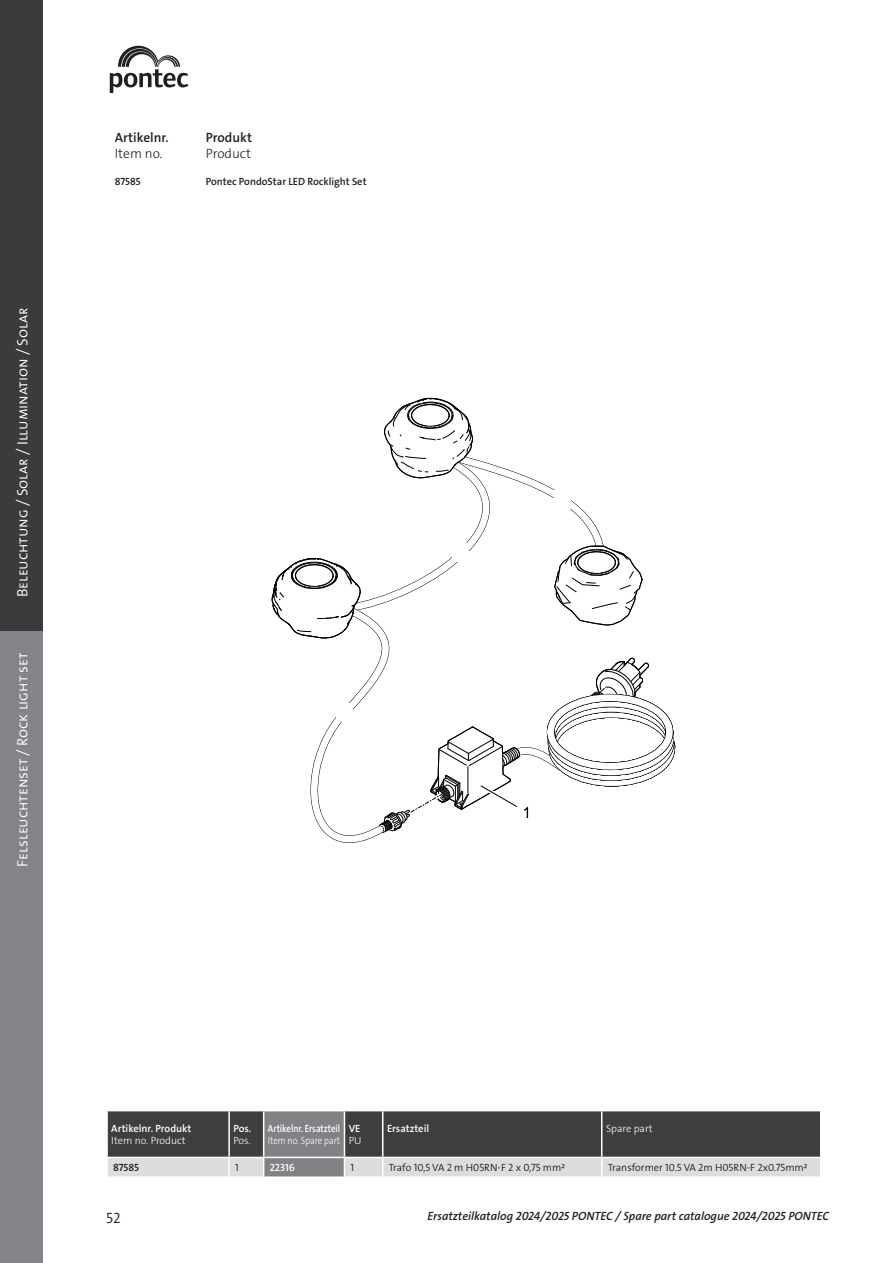
<style>
.page{position:relative;width:893px;height:1263px;background:#fff}
.page>*{position:absolute;margin:0;border:0;box-sizing:border-box;transform-origin:0 0}
.CB_AF_Griffmarke{font:15px "The Sans LP4 Se Lig";color:#fff}
.CB_AF_Griff-Pgr{font:15px "The Sans LP4 Se Lig";color:#fff}
.t1{font:15px "The Sans LP4 Se Lig";color:#231f20}
.CB_AF_Tabellenkopf-Mastertabelle{font:13.5px/16.2px "The Sans LP6 Se Bld";color:#231f20}
.t2{font:12px "The Sans LP6 Se Bld IT";color:#231f20}
.CB_AF_Tab-Attr-Name{font:10.5px "The Sans LP4 Se Lig";color:#231f20}
.CB_AF_Tab-Artikelnr{font:10.5px/12px "The Sans LP6 Se Bld";color:#fff}
.CB_AF_Tab-Artikelnr-2{font:10.5px/12px "The Sans LP6 Se Bld";color:#fff;scale:.84 1}
.CB_AF_Tabellentext_Semibold{font:10.5px "The Sans LP6 Se Bld";color:#231f20}
.CB_AF_Tab-Artikelnr-Mastertabelle{font:10.5px "The Sans LP6 Se Bld";letter-spacing:-.005em;color:#231f20}
.CB_AF_Tab-Artikelnr-3{font:10.5px "The Sans LP3 Lig";color:#fff}
.s1{font-family:"The Sans LP3 Lig"}
</style>
<div class="page">
<svg style="left:110px;top:46px;width:78px;height:47px"></svg>
<div style="left:0;top:0;width:43px;height:631px;background:#393b3d"></div>
<div style="left:0;top:631px;width:43px;height:632px;background:#838489"></div>
<div style="left:107px;top:1111px;width:122px;height:46px;background:#3e3e3f"></div>
<div style="left:229px;top:1111px;width:35px;height:46px;background:#3e3e3f"></div>
<div style="left:264px;top:1111px;width:80px;height:46px;background:#808285"></div>
<div style="left:344px;top:1111px;width:39px;height:46px;background:#3e3e3f"></div>
<div style="left:107px;top:1157px;width:122px;height:20px;background:#dcdddf"></div>
<div style="left:229px;top:1157px;width:35px;height:20px;background:#dcdddf"></div>
<div style="left:264px;top:1157px;width:80px;height:20px;background:#808285"></div>
<div style="left:344px;top:1157px;width:39px;height:20px;background:#dcdddf"></div>
<hr style="left:106px;top:1111px;width:2px;height:46px;background:#fff">
<hr style="left:228px;top:1111px;width:2px;height:46px;background:#fff">
<hr style="left:263px;top:1111px;width:1px;height:46px;background:#fff">
<hr style="left:344px;top:1111px;width:1px;height:46px;background:#fff">
<hr style="left:106px;top:1157px;width:123px;height:1px;background:#fff">
<hr style="left:229px;top:1157px;width:35px;height:1px;background:#fff">
<hr style="left:264px;top:1157px;width:80px;height:1px;background:#fff">
<hr style="left:344px;top:1157px;width:39px;height:1px;background:#fff">
<svg style="left:228px;top:1158px;width:2px;height:18px"></svg>
<svg style="left:263px;top:1158px;width:1px;height:18px"></svg>
<svg style="left:344px;top:1158px;width:1px;height:18px"></svg>
<hr style="left:229px;top:1176px;width:35px;height:2px;background:#fff">
<hr style="left:264px;top:1176px;width:80px;height:2px;background:#fff">
<hr style="left:344px;top:1176px;width:39px;height:2px;background:#fff">
<svg style="left:107px;top:1158px;width:1px;height:18px"></svg>
<hr style="left:106px;top:1176px;width:123px;height:2px;background:#fff">
<svg style="left:382px;top:1111px;width:439px;height:66px;background:#727273"></svg>
<svg style="left:272px;top:397px;width:404px;height:446px"></svg>
<p class="CB_AF_Griffmarke" style="left:13px;top:597px;width:291px;rotate:-90deg">Beleuchtung / Solar / Illumination / Solar</p>
<p class="CB_AF_Griff-Pgr" style="left:13px;top:867px;width:215px;rotate:-90deg">Felsleuchtenset / Rock light set</p>
<p class="CB_AF_Tabellenkopf-Mastertabelle" style="left:115px;top:129px;width:55px">Artikelnr.<br><span class="s1">Item no.</span></p>
<p class="CB_AF_Tabellenkopf-Mastertabelle" style="left:206px;top:129px;width:48px">Produkt<br><span class="s1">Product</span></p>
<p class="CB_AF_Tab-Artikelnr-Mastertabelle" style="left:115px;top:175px;width:27px">87585</p>
<p class="CB_AF_Tabellentext_Semibold" style="left:206px;top:175px;width:162px">Pontec PondoStar LED Rocklight Set</p>
<p class="CB_AF_Tab-Artikelnr" style="left:111px;top:1122px;width:82px">Artikelnr. Produkt<br><span class="s1">Item no. Product</span></p>
<p class="CB_AF_Tab-Artikelnr" style="left:233px;top:1122px;width:19px">Pos.<br><span class="s1">Pos.</span></p>
<p class="CB_AF_Tab-Artikelnr-2" style="left:268px;top:1122px;width:88px">Artikelnr. Ersatzteil<br><span class="s1">Item no. Spare part</span></p>
<p class="CB_AF_Tab-Artikelnr" style="left:349px;top:1122px;width:14px">VE<br><span class="s1">PU</span></p>
<p class="CB_AF_Tab-Artikelnr" style="left:387px;top:1122px;width:44px">Ersatzteil</p>
<p class="CB_AF_Tab-Artikelnr-3" style="left:606px;top:1121px;width:48px">Spare part</p>
<p class="CB_AF_Tab-Artikelnr-Mastertabelle" style="left:113px;top:1161px;width:27px">87585</p>
<p class="CB_AF_Tab-Attr-Name" style="left:235px;top:1161px;width:5px">1</p>
<p class="CB_AF_Tab-Artikelnr" style="left:270px;top:1162px;width:27px">22316</p>
<p class="CB_AF_Tab-Attr-Name" style="left:350px;top:1161px;width:5px">1</p>
<p class="CB_AF_Tab-Attr-Name" style="left:389px;top:1161px;width:178px">Trafo 10,5 VA 2 m H05RN-F 2 x 0,75 mm²</p>
<p class="CB_AF_Tab-Attr-Name" style="left:608px;top:1161px;width:201px">Transformer 10.5 VA 2m H05RN-F 2x0.75mm²</p>
<p class="t1" style="left:106px;top:1208px;width:16px">52</p>
<p class="t2" style="left:427px;top:1208px;width:403px">Ersatzteilkatalog 2024/2025 PONTEC / Spare part catalogue 2024/2025 PONTEC</p>
</div>
